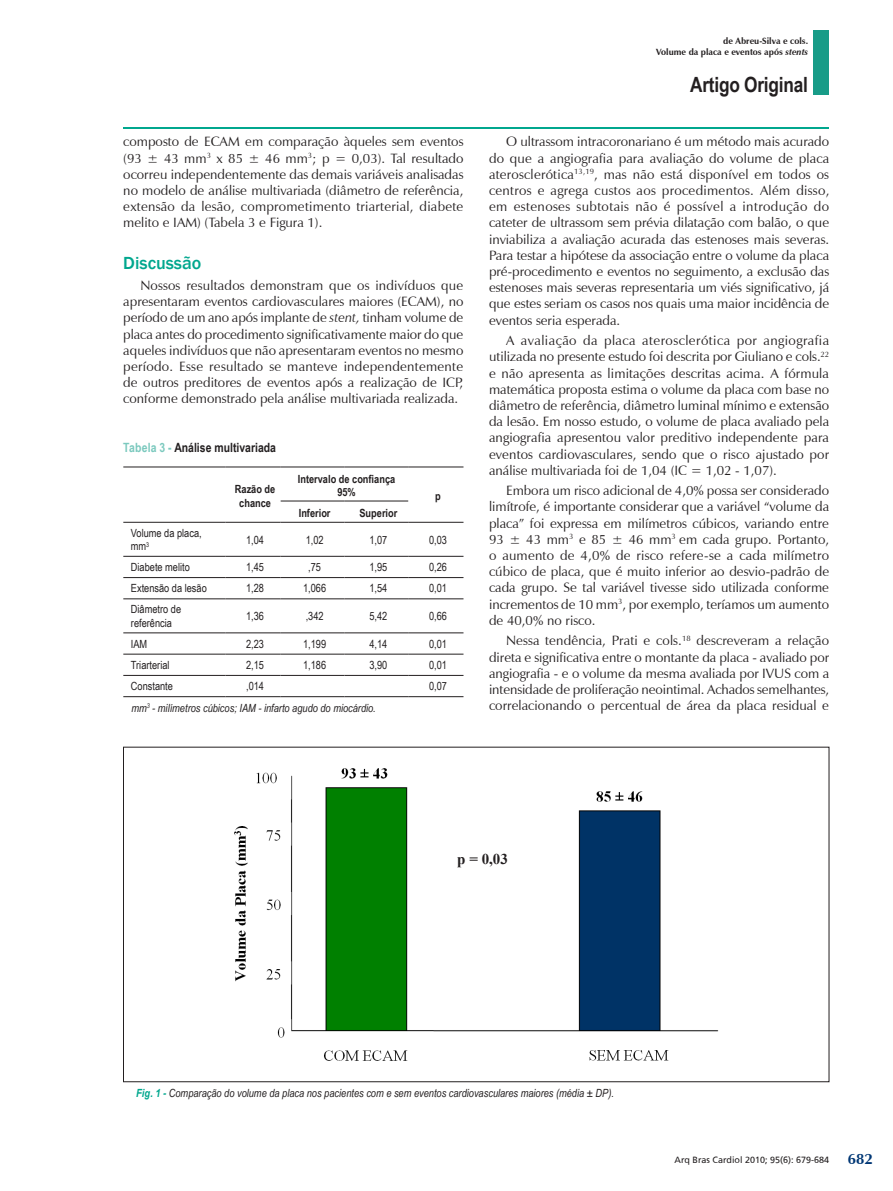
<style>
.page{position:relative;width:893px;height:1191px;background:#fff}
.page>*{position:absolute;margin:0;border:0;box-sizing:border-box;transform-origin:0 0}
.t1{font:700 21px "Arial Narrow";letter-spacing:-.01em;color:#231f20}
.t2{font:500 18px "Franklin Gothic";color:#00a78e}
.t3{font:700 15px "Times New Roman";color:#231f20}
.t4{font:700 15px "Zapf Humanist 601 BT";color:#013775}
.t5{font:13.5px/16.2px "Zapf Humanist 601 BT";color:#231f20;text-align:justify}
.t6{font:700 12.75px "Arial Narrow";color:#231f20}
.t7{font:11.25px/13.5px "Arial Narrow";color:#231f20}
.t8{font:italic 11.25px "Arial Narrow";color:#231f20}
.t9{font:700 11.25px/13.5px "Arial Narrow";color:#231f20;text-align:center}
.t10{font:700 9px/10.8px "Zapf Humanist 601 BT";color:#231f20;text-align:right}
.t11{font:9px "Frutiger";color:#231f20}
.s1{font-style:italic}
.s2{color:#7bc9be}
.s3{font-weight:700;color:#00a78e}
</style>
<div class="page">
<div style="left:813px;top:30px;width:16px;height:64px;background:#189c88"></div>
<hr style="left:123px;top:127px;width:706px;height:1px;background:#00a78e">
<svg style="left:123px;top:467px;width:340px;height:208px"></svg>
<hr style="left:281px;top:501px;width:63px;height:1px;background:#231f20">
<hr style="left:344px;top:501px;width:64px;height:1px;background:#231f20">
<hr style="left:123px;top:466px;width:102px;height:1px;background:#231f20">
<hr style="left:225px;top:466px;width:56px;height:1px;background:#231f20">
<hr style="left:281px;top:466px;width:63px;height:1px;background:#231f20">
<hr style="left:344px;top:466px;width:64px;height:1px;background:#231f20">
<hr style="left:408px;top:466px;width:55px;height:1px;background:#231f20">
<hr style="left:123px;top:522px;width:102px;height:1px;background:#231f20">
<hr style="left:225px;top:522px;width:56px;height:1px;background:#231f20">
<hr style="left:281px;top:522px;width:63px;height:1px;background:#231f20">
<hr style="left:344px;top:522px;width:64px;height:1px;background:#231f20">
<hr style="left:408px;top:522px;width:55px;height:1px;background:#231f20">
<hr style="left:123px;top:696px;width:102px;height:1px;background:#231f20">
<hr style="left:225px;top:696px;width:56px;height:1px;background:#231f20">
<hr style="left:281px;top:696px;width:63px;height:1px;background:#231f20">
<hr style="left:344px;top:696px;width:64px;height:1px;background:#231f20">
<hr style="left:408px;top:696px;width:55px;height:1px;background:#231f20">
<hr style="left:123px;top:556px;width:102px;height:1px;background:#231f20">
<hr style="left:225px;top:556px;width:56px;height:1px;background:#231f20">
<hr style="left:281px;top:556px;width:63px;height:1px;background:#231f20">
<hr style="left:344px;top:556px;width:64px;height:1px;background:#231f20">
<hr style="left:408px;top:556px;width:55px;height:1px;background:#231f20">
<hr style="left:123px;top:577px;width:102px;height:1px;background:#231f20">
<hr style="left:225px;top:577px;width:56px;height:1px;background:#231f20">
<hr style="left:281px;top:577px;width:63px;height:1px;background:#231f20">
<hr style="left:344px;top:577px;width:64px;height:1px;background:#231f20">
<hr style="left:408px;top:577px;width:55px;height:1px;background:#231f20">
<hr style="left:123px;top:598px;width:102px;height:1px;background:#231f20">
<hr style="left:225px;top:598px;width:56px;height:1px;background:#231f20">
<hr style="left:281px;top:598px;width:63px;height:1px;background:#231f20">
<hr style="left:344px;top:598px;width:64px;height:1px;background:#231f20">
<hr style="left:408px;top:598px;width:55px;height:1px;background:#231f20">
<hr style="left:123px;top:632px;width:102px;height:1px;background:#231f20">
<hr style="left:225px;top:632px;width:56px;height:1px;background:#231f20">
<hr style="left:281px;top:632px;width:63px;height:1px;background:#231f20">
<hr style="left:344px;top:632px;width:64px;height:1px;background:#231f20">
<hr style="left:408px;top:632px;width:55px;height:1px;background:#231f20">
<hr style="left:123px;top:654px;width:102px;height:1px;background:#231f20">
<hr style="left:225px;top:654px;width:56px;height:1px;background:#231f20">
<hr style="left:281px;top:654px;width:63px;height:1px;background:#231f20">
<hr style="left:344px;top:654px;width:64px;height:1px;background:#231f20">
<hr style="left:408px;top:654px;width:55px;height:1px;background:#231f20">
<hr style="left:123px;top:675px;width:102px;height:1px;background:#231f20">
<hr style="left:225px;top:675px;width:56px;height:1px;background:#231f20">
<hr style="left:281px;top:675px;width:63px;height:1px;background:#231f20">
<hr style="left:344px;top:675px;width:64px;height:1px;background:#231f20">
<hr style="left:408px;top:675px;width:55px;height:1px;background:#231f20">
<img style="left:234px;top:768px;width:485px;height:293px">
<div style="left:437px;top:846px;width:91px;height:25px;background:#fff"></div>
<p class="t10" style="left:656px;top:36px;width:153px">de Abreu-Silva e cols.<br>Volume da placa e eventos após <span class="s1">stents</span></p>
<p class="t5" style="left:123px;top:134px;width:342px">composto de ECAM em comparação àqueles sem eventos (93 ± 43 mm<sup>3</sup> x 85 ± 46 mm<sup>3</sup>; p = 0,03). Tal resultado ocorreu independentemente das demais variáveis analisadas no modelo de análise multivariada (diâmetro de referência, extensão da lesão, comprometimento triarterial, diabete melito e IAM) (Tabela 3 e Figura 1).</p>
<h2 class="t2" style="left:123px;top:252px;width:80px">Discussão</h2>
<p class="t5" style="left:123px;top:277px;width:342px;text-indent:17px">Nossos resultados demonstram que os indivíduos que apresentaram eventos cardiovasculares maiores (ECAM), no período de um ano após implante de <span class="s1">stent,</span> tinham volume de placa antes do procedimento significativamente maior do que aqueles indivíduos que não apresentaram eventos no mesmo período. Esse resultado se manteve independentemente de outros preditores de eventos após a realização de ICP, conforme demonstrado pela análise multivariada realizada.</p>
<p class="t6" style="left:123px;top:438px;width:154px"><span class="s2">Tabela 3 -</span> Análise multivariada</p>
<p class="t9" style="left:235px;top:482px;width:42px">Razão de chance</p>
<p class="t9" style="left:298px;top:471px;width:99px">Intervalo de confiança<br>95%</p>
<p class="t9" style="left:299px;top:505px;width:33px">Inferior</p>
<p class="t9" style="left:359px;top:505px;width:39px">Superior</p>
<p class="t9" style="left:435px;top:488px;width:7px">p</p>
<p class="t7" style="left:131px;top:525px;width:72px">Volume da placa, mm<sup>3</sup></p>
<p class="t7" style="left:246px;top:532px;width:19px">1,04</p>
<p class="t7" style="left:306px;top:532px;width:19px">1,02</p>
<p class="t7" style="left:369px;top:532px;width:19px">1,07</p>
<p class="t7" style="left:429px;top:532px;width:19px">0,03</p>
<p class="t7" style="left:131px;top:560px;width:60px">Diabete melito</p>
<p class="t7" style="left:246px;top:560px;width:19px">1,45</p>
<p class="t7" style="left:308px;top:560px;width:14px">,75</p>
<p class="t7" style="left:369px;top:560px;width:19px">1,95</p>
<p class="t7" style="left:429px;top:560px;width:19px">0,26</p>
<p class="t7" style="left:131px;top:581px;width:77px">Extensão da lesão</p>
<p class="t7" style="left:246px;top:581px;width:19px">1,28</p>
<p class="t7" style="left:303px;top:581px;width:25px">1,066</p>
<p class="t7" style="left:369px;top:581px;width:19px">1,54</p>
<p class="t7" style="left:429px;top:581px;width:19px">0,01</p>
<p class="t7" style="left:131px;top:602px;width:52px">Diâmetro de referência</p>
<p class="t7" style="left:246px;top:609px;width:19px">1,36</p>
<p class="t7" style="left:306px;top:609px;width:19px">,342</p>
<p class="t7" style="left:369px;top:609px;width:19px">5,42</p>
<p class="t7" style="left:429px;top:609px;width:19px">0,66</p>
<p class="t7" style="left:131px;top:636px;width:18px">IAM</p>
<p class="t7" style="left:246px;top:636px;width:19px">2,23</p>
<p class="t7" style="left:303px;top:636px;width:25px">1,199</p>
<p class="t7" style="left:369px;top:636px;width:19px">4,14</p>
<p class="t7" style="left:429px;top:636px;width:19px">0,01</p>
<p class="t7" style="left:131px;top:657px;width:40px">Triarterial</p>
<p class="t7" style="left:246px;top:657px;width:19px">2,15</p>
<p class="t7" style="left:303px;top:657px;width:25px">1,186</p>
<p class="t7" style="left:369px;top:657px;width:19px">3,90</p>
<p class="t7" style="left:429px;top:657px;width:19px">0,01</p>
<p class="t7" style="left:131px;top:679px;width:44px">Constante</p>
<p class="t7" style="left:246px;top:679px;width:19px">,014</p>
<p class="t7" style="left:429px;top:679px;width:19px">0,07</p>
<p class="t8" style="left:131px;top:700px;width:246px">mm<sup>3</sup> - milímetros cúbicos; IAM - infarto agudo do miocárdio.</p>
<h1 class="t1" style="left:690px;top:69px;width:119px">Artigo Original</h1>
<p class="t5" style="left:489px;top:134px;width:342px;text-indent:17px">O ultrassom intracoronariano é um método mais acurado do que a angiografia para avaliação do volume de placa aterosclerótica<sup>13,19</sup>, mas não está disponível em todos os centros e agrega custos aos procedimentos. Além disso, em estenoses subtotais não é possível a introdução do cateter de ultrassom sem prévia dilatação com balão, o que inviabiliza a avaliação acurada das estenoses mais severas.<br>Para testar a hipótese da associação entre o volume da placa pré-procedimento e eventos no seguimento, a exclusão das estenoses mais severas representaria um viés significativo, já que estes seriam os casos nos quais uma maior incidência de eventos seria esperada.</p>
<p class="t5" style="left:489px;top:332px;width:342px;text-indent:17px">A avaliação da placa aterosclerótica por angiografia utilizada no presente estudo foi descrita por Giuliano e cols.<sup>22 </sup>e não apresenta as limitações descritas acima. A fórmula matemática proposta estima o volume da placa com base no diâmetro de referência, diâmetro luminal mínimo e extensão da lesão. Em nosso estudo, o volume de placa avaliado pela angiografia apresentou valor preditivo independente para eventos cardiovasculares, sendo que o risco ajustado por análise multivariada foi de 1,04 (IC = 1,02 - 1,07).</p>
<p class="t5" style="left:489px;top:482px;width:342px;text-indent:17px">Embora um risco adicional de 4,0% possa ser considerado limítrofe, é importante considerar que a variável “volume da placa” foi expressa em milímetros cúbicos, variando entre 93 ± 43 mm<sup>3</sup> e 85 ± 46 mm<sup>3</sup> em cada grupo. Portanto, o aumento de 4,0% de risco refere-se a cada milímetro cúbico de placa, que é muito inferior ao desvio-padrão de cada grupo. Se tal variável tivesse sido utilizada conforme incrementos de 10 mm<sup>3</sup>, por exemplo, teríamos um aumento de 40,0% no risco.</p>
<p class="t5" style="left:489px;top:632px;width:342px;text-indent:17px">Nessa tendência, Prati e cols.<sup>18</sup> descreveram a relação direta e significativa entre o montante da placa - avaliado por angiografia - e o volume da mesma avaliada por IVUS com a intensidade de proliferação neointimal. Achados semelhantes, correlacionando o percentual de área da placa residual e</p>
<p class="t3" style="left:457px;top:848px;width:52px">p = 0,03</p>
<p class="t8" style="left:136px;top:1084px;width:479px"><span class="s3">Fig. 1 -</span> Comparação do volume da placa nos pacientes com e sem eventos cardiovasculares maiores (média ± DP).</p>
<p class="t11" style="left:675px;top:1154px;width:156px">Arq Bras Cardiol 2010; 95(6): 679-684</p>
<p class="t4" style="left:848px;top:1149px;width:26px">682</p>
</div>
